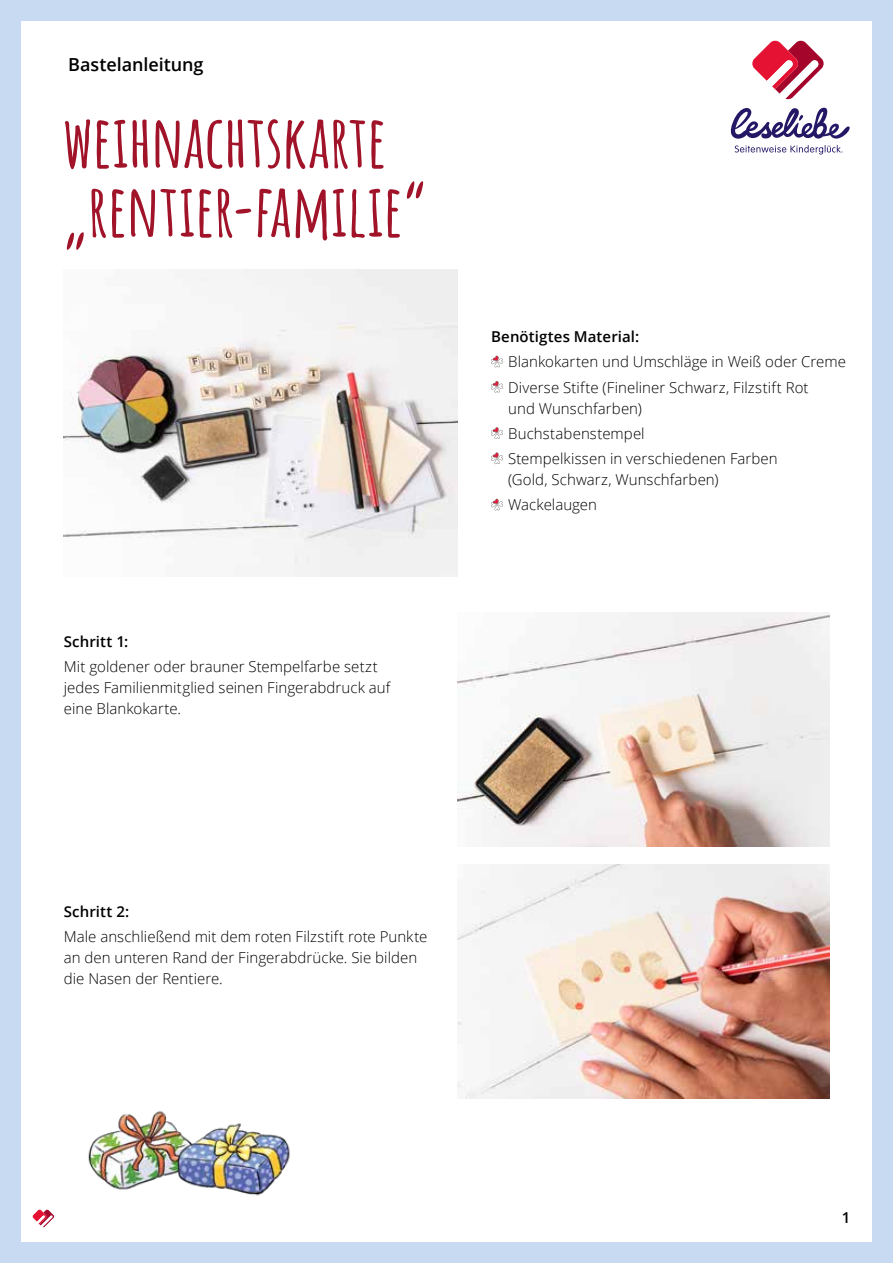
<style>
.page{position:relative;width:893px;height:1263px;background:#fff}
.page>*{position:absolute;margin:0;border:0;box-sizing:border-box;transform-origin:0 0}
.t1{font:700 72px/69px "Amatic SC";letter-spacing:-.01em;color:#a01329}
.t2{font:600 18px "Open Sans";color:#000}
.t3{font:300 15px/25.2px "Open Sans";letter-spacing:.005em;color:#000}
.t4{font:600 15px "Open Sans";letter-spacing:.005em;color:#000}
</style>
<div class="page">
<div style="left:0;top:0;width:893px;height:1263px;border:21px solid #c8daf2"></div>
<svg style="left:32px;top:1210px;width:22px;height:17px"></svg>
<svg style="left:731px;top:108px;width:119px;height:46px"></svg>
<svg style="left:752px;top:41px;width:72px;height:59px"></svg>
<img style="left:64px;top:270px;width:393px;height:306px">
<img style="left:457px;top:612px;width:372px;height:234px">
<img style="left:457px;top:864px;width:372px;height:234px">
<svg style="left:491px;top:356px;width:12px;height:11px"></svg>
<svg style="left:491px;top:381px;width:12px;height:12px"></svg>
<svg style="left:491px;top:427px;width:12px;height:12px"></svg>
<svg style="left:491px;top:452px;width:12px;height:12px"></svg>
<svg style="left:491px;top:499px;width:12px;height:11px"></svg>
<img style="left:88px;top:1111px;width:77px;height:79px">
<img style="left:165px;top:1114px;width:125px;height:82px">
<p class="t2" style="left:68px;top:52px;width:137px">Bastelanleitung</p>
<h1 class="t1" style="left:63px;top:102px;width:367px">WEIHNACHTSKARTE „RENTIER-FAMILIE“</h1>
<p class="t4" style="left:64px;top:631px;width:66px">Schritt 1:</p>
<p class="t3" style="left:64px;top:656px;width:328px;line-height:21px">Mit goldener oder brauner Stempelfarbe setzt jedes Familienmitglied seinen Fingerabdruck auf eine Blankokarte.</p>
<p class="t4" style="left:491px;top:326px;width:150px">Benötigtes Material:</p>
<p class="t3" style="left:508px;top:349px;width:339px">Blankokarten und Umschläge in Weiß oder Creme<br>Diverse Stifte (Fineliner Schwarz, Filzstift Rot</p>
<p class="t3" style="left:508px;top:395px;width:271px">und Wunschfarben)<br>Buchstabenstempel<br>Stempelkissen in verschiedenen Farben</p>
<p class="t3" style="left:508px;top:467px;width:212px">(Gold, Schwarz, Wunschfarben)<br>Wackelaugen</p>
<p class="t4" style="left:64px;top:901px;width:67px">Schritt 2:</p>
<p class="t3" style="left:64px;top:926px;width:365px;line-height:21px">Male anschließend mit dem roten Filzstift rote Punkte an den unteren Rand der Fingerabdrücke. Sie bilden die Nasen der Rentiere.</p>
<p class="t4" style="left:842px;top:1208px;width:10px">1</p>
</div>
